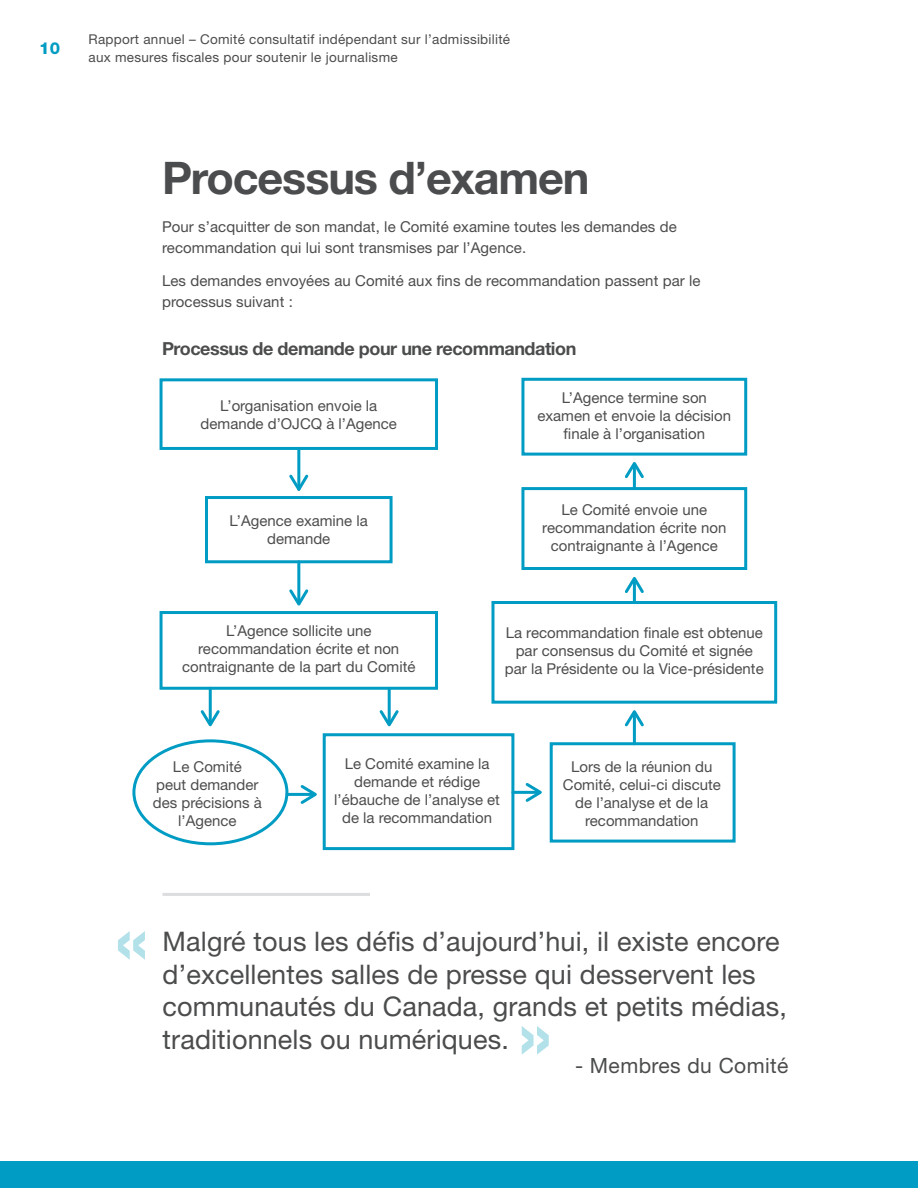
<style>
.page{position:relative;width:918px;height:1188px;background:#fff}
.page>*{position:absolute;margin:0;border:0;box-sizing:border-box;transform-origin:0 0}
.t1{font:700 75px "Helvetica Neue LT Std";color:#b2e1e9}
.t2{font:700 45px "Helvetica Neue LT Std";letter-spacing:-.025em;color:#4b4c4d}
.Paragraph{font:27px/32.4px "Helvetica Neue LT Std";letter-spacing:.005em;color:#4b4c4d}
.t3{font:21px "Helvetica Neue LT Std";letter-spacing:.02em;color:#4b4c4d}
.t4{font:700 18px "Helvetica Neue LT Std";letter-spacing:-.025em;color:#4b4c4d}
.t5{font:800 16.5px "Helvetica Neue LT Std";color:#009cc3}
.t6{font:15px/18px "Helvetica Neue LT Std";color:#4d4d4f;text-align:center}
.Paragraph-2{font:15px/21px "Helvetica Neue LT Std";letter-spacing:.005em;color:#4b4c4d}
.t7{font:13.5px/18px "Helvetica Neue LT Std";letter-spacing:.02em;color:#4b4c4d}
</style>
<div class="page">
<div style="left:0;top:1161px;width:918px;height:27px;background:#009cc3"></div>
<div style="left:160px;top:378px;width:278px;height:72px;border:3px solid #009cc3"></div>
<div style="left:323px;top:733px;width:191px;height:117px;border:3px solid #009cc3"></div>
<div style="left:550px;top:742px;width:186px;height:101px;border:3px solid #009cc3"></div>
<div style="left:491px;top:601px;width:286px;height:103px;border:3px solid #009cc3"></div>
<div style="left:521px;top:378px;width:226px;height:78px;border:3px solid #009cc3"></div>
<div style="left:521px;top:487px;width:226px;height:83px;border:3px solid #009cc3"></div>
<div style="left:160px;top:611px;width:278px;height:79px;border:3px solid #009cc3"></div>
<div style="left:205px;top:496px;width:188px;height:67px;border:3px solid #009cc3"></div>
<div style="left:132px;top:739px;width:156px;height:106px;border:3px solid #009cc3;border-radius:50%"></div>
<svg style="left:289px;top:472px;width:20px;height:19px"></svg>
<hr style="left:297px;top:448px;width:3px;height:41px;background:#009cc3">
<svg style="left:289px;top:587px;width:20px;height:19px"></svg>
<hr style="left:297px;top:562px;width:3px;height:41px;background:#009cc3">
<svg style="left:200px;top:707px;width:20px;height:20px"></svg>
<hr style="left:209px;top:688px;width:3px;height:35px;background:#009cc3">
<svg style="left:298px;top:785px;width:19px;height:19px"></svg>
<hr style="left:287px;top:793px;width:27px;height:3px;background:#009cc3">
<svg style="left:523px;top:783px;width:19px;height:19px"></svg>
<hr style="left:513px;top:791px;width:25px;height:3px;background:#009cc3">
<svg style="left:379px;top:707px;width:20px;height:20px"></svg>
<hr style="left:388px;top:689px;width:3px;height:35px;background:#009cc3">
<svg style="left:625px;top:462px;width:19px;height:19px"></svg>
<hr style="left:633px;top:465px;width:3px;height:22px;background:#009cc3">
<svg style="left:624px;top:577px;width:20px;height:19px"></svg>
<hr style="left:633px;top:580px;width:3px;height:21px;background:#009cc3">
<svg style="left:625px;top:710px;width:19px;height:19px"></svg>
<hr style="left:633px;top:714px;width:3px;height:30px;background:#009cc3">
<hr style="left:163px;top:893px;width:207px;height:3px;background:#dcdddf">
<p class="t5" style="left:39px;top:39px;width:22px">10</p>
<p class="t7" style="left:88px;top:30px;width:423px">Rapport annuel – Comité consultatif indépendant sur l’admissibilité aux mesures fiscales pour soutenir le journalisme</p>
<h2 class="t2" style="left:162px;top:150px;width:429px">Processus d’examen</h2>
<p class="Paragraph-2" style="left:162px;top:216px;width:516px">Pour s’acquitter de son mandat, le Comité examine toutes les demandes de recommandation qui lui sont transmises par l’Agence.</p>
<p class="Paragraph-2" style="left:162px;top:270px;width:540px">Les demandes envoyées au Comité aux fins de recommandation passent par le processus suivant :</p>
<h3 class="t4" style="left:162px;top:337px;width:416px">Processus de demande pour une recommandation</h3>
<p class="t6" style="left:201px;top:396px;width:198px">L’organisation envoie la demande d’OJCQ à l’Agence</p>
<p class="t6" style="left:230px;top:511px;width:140px">L’Agence examine la demande</p>
<p class="t6" style="left:182px;top:621px;width:235px">L’Agence sollicite une recommandation écrite et non contraignante de la part du Comité</p>
<p class="t6" style="left:537px;top:389px;width:195px">L’Agence termine son examen et envoie la décision finale à l’organisation</p>
<p class="t6" style="left:542px;top:500px;width:186px">Le Comité envoie une recommandation écrite non contraignante à l’Agence</p>
<p class="t6" style="left:505px;top:623px;width:260px">La recommandation finale est obtenue par consensus du Comité et signée par la Présidente ou la Vice-présidente</p>
<p class="t6" style="left:153px;top:757px;width:111px">Le Comité<br>peut demander des précisions à l’Agence</p>
<p class="t6" style="left:334px;top:754px;width:167px">Le Comité examine la demande et rédige l’ébauche de l’analyse et de la recommandation</p>
<p class="t6" style="left:563px;top:758px;width:159px">Lors de la réunion du<br>Comité, celui-ci discute de l’analyse et de la recommandation</p>
<h3 class="t1" style="left:115px;top:893px;width:35px">«</h3>
<p class="Paragraph" style="left:163px;top:925px;width:626px">Malgré tous les défis d’aujourd’hui, il existe encore d’excellentes salles de presse qui desservent les communautés du Canada, grands et petits médias, traditionnels ou numériques.</p>
<p class="t3" style="left:575px;top:1053px;width:215px">- Membres du Comité</p>
<h3 class="t1" style="left:552px;top:1093px;width:35px;rotate:-180deg">«</h3>
</div>
